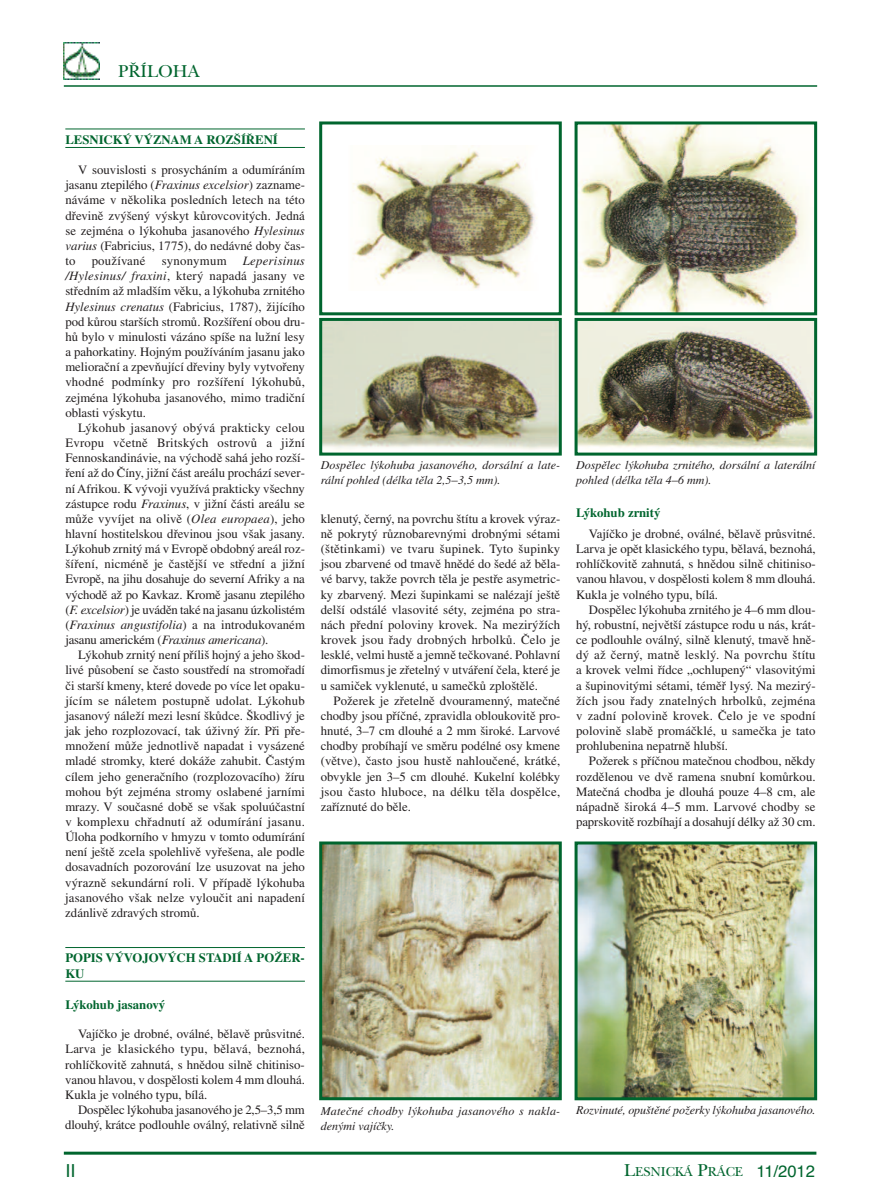
<style>
.page{position:relative;width:881px;height:1204px;background:#fff}
.page>*{position:absolute;margin:0;border:0;box-sizing:border-box;transform-origin:0 0}
.t1{font:18px "New Baskerville CE";color:#00652e}
.t2{font:18px "Helvetica";color:#00652e}
.t3{font:13.5px "New Baskerville CE";color:#00652e}
.t4{font:12.75px/15.1px "Times CE";color:#231f20;text-align:justify}
.t5{font:700 12.75px/15.1px "Times CE";color:#00652e}
.t6{font:12.75px "Times CE";letter-spacing:.02em;color:#231f20}
.t7{font:italic 12px/15px "Times CE";color:#231f20}
.s1{font-style:italic}
.s2{font-size:18px}
.s3{font-family:"Helvetica";font-size:16.5px}
.s4{font-style:normal;font-size:12.75px}
</style>
<div class="page">
<hr style="left:65px;top:129px;width:240px;height:1px;background:#00652e">
<hr style="left:65px;top:147px;width:240px;height:1px;background:#00652e">
<hr style="left:65px;top:947px;width:240px;height:1px;background:#00652e">
<hr style="left:65px;top:980px;width:240px;height:1px;background:#00652e">
<hr style="left:64px;top:1151px;width:752px;height:3px;background:#00652e">
<hr style="left:64px;top:85px;width:752px;height:2px;background:#00652e">
<img style="left:63px;top:42px;width:36px;height:38px">
<img style="left:352px;top:146px;width:185px;height:143px">
<div style="left:319px;top:121px;width:242px;height:194px;border:3px solid #00652e"></div>
<img style="left:323px;top:322px;width:234px;height:128px">
<div style="left:319px;top:318px;width:242px;height:137px;border:3px solid #00652e"></div>
<img style="left:578px;top:125px;width:233px;height:186px">
<div style="left:574px;top:121px;width:242px;height:194px;border:3px solid #00652e"></div>
<img style="left:578px;top:322px;width:234px;height:128px">
<div style="left:574px;top:318px;width:242px;height:137px;border:3px solid #00652e"></div>
<img style="left:323px;top:845px;width:234px;height:251px">
<div style="left:319px;top:841px;width:242px;height:259px;border:3px solid #00652e"></div>
<img style="left:578px;top:845px;width:234px;height:251px">
<div style="left:574px;top:841px;width:242px;height:259px;border:3px solid #00652e"></div>
<h1 class="t1" style="left:118px;top:65px;width:83px">PŘÍLOHA</h1>
<p class="t5" style="left:65px;top:133px;width:214px">LESNICKÝ VÝZNAM A ROZŠÍŘENÍ</p>
<p class="t4" style="left:65px;top:164px;width:241px;text-indent:13px">V souvislosti s prosycháním a odumíráním jasanu ztepilého (<span class="s1">Fraxinus excelsior</span>) zazname&shy;náváme v několika posledních letech na této dřevině zvýšený výskyt kůrovcovitých. Jedná se zejména o lýkohuba jasanového <span class="s1">Hylesinus varius</span> (Fabricius, 1775), do nedávné doby čas&shy;to</p>
<p class="t6" style="left:92px;top:256px;width:55px">používané</p>
<p class="t6" style="left:162px;top:256px;width:66px">synonymum</p>
<p class="t4" style="left:65px;top:254px;width:241px;text-indent:177px"><span class="s1">Leperisinus /Hylesinus/ fraxini</span>, který napadá jasany ve středním až mladším věku, a lýkohuba zrnitého <span class="s1">Hylesinus crenatus</span> (Fabricius, 1787), žijícího pod kůrou starších stromů. Rozšíření obou dru&shy;hů bylo v minulosti vázáno spíše na lužní lesy a pahorkatiny. Hojným používáním jasanu jako meliorační a zpevňující dřeviny byly vytvořeny vhodné podmínky pro rozšíření lýkohubů, zejména lýkohuba jasanového, mimo tradiční oblasti výskytu.</p>
<p class="t4" style="left:65px;top:421px;width:241px;text-indent:13px">Lýkohub jasanový obývá prakticky celou Evropu včetně Britských ostrovů a jižní Fennoskandinávie, na východě sahá jeho rozší&shy;ření až do Číny, jižní část areálu prochází sever&shy;ní Afrikou. K vývoji využívá prakticky všechny zástupce rodu <span class="s1">Fraxinus</span>, v jižní části areálu se může vyvíjet na olivě (<span class="s1">Olea europaea</span>), jeho hlavní hostitelskou dřevinou jsou však jasany.<br>Lýkohub zrnitý má v Evropě obdobný areál roz&shy;šíření, nicméně je častější ve střední a jižní Evropě, na jihu dosahuje do severní Afriky a na východě až po Kavkaz. Kromě jasanu ztepilého (<span class="s1">F. excelsior</span>) je uváděn také na jasanu úzkolistém (<span class="s1">Fraxinus angustifolia</span>) a na introdukovaném jasanu americkém (<span class="s1">Fraxinus americana</span>).</p>
<p class="t4" style="left:65px;top:648px;width:241px;text-indent:13px">Lýkohub zrnitý není příliš hojný a jeho škod&shy;livé působení se často soustředí na stromořadí či starší kmeny, které dovede po více let opaku&shy;jícím se náletem postupně udolat. Lýkohub jasanový náleží mezi lesní škůdce. Škodlivý je jak jeho rozplozovací, tak úživný žír. Při pře&shy;množení může jednotlivě napadat i vysázené mladé stromky, které dokáže zahubit. Častým cílem jeho generačního (rozplozovacího) žíru mohou být zejména stromy oslabené jarními mrazy. V současné době se však spoluúčastní v komplexu chřadnutí až odumírání jasanu.<br>Úloha podkorního v hmyzu v tomto odumírání není ještě zcela spolehlivě vyřešena, ale podle dosavadních pozorování lze usuzovat na jeho výrazně sekundární roli. V případě lýkohuba jasanového však nelze vyloučit ani napadení zdánlivě zdravých stromů.</p>
<p class="t5" style="left:65px;top:951px;width:241px">POPIS VÝVOJOVÝCH STADIÍ A POŽER-<br>KU</p>
<p class="t5" style="left:65px;top:998px;width:101px">Lýkohub jasanový</p>
<p class="t4" style="left:65px;top:1027px;width:241px;text-indent:13px">Vajíčko je drobné, oválné, bělavě průsvitné.<br>Larva je klasického typu, bělavá, beznohá, rohlíčkovitě zahnutá, s hnědou silně chitiniso&shy;vanou hlavou, v dospělosti kolem 4 mm dlouhá.<br>Kukla je volného typu, bílá.</p>
<p class="t4" style="left:65px;top:1103px;width:241px;text-align:right">Dospělec lýkohuba jasanového je 2,5–3,5 mm dlouhý, krátce podlouhle oválný, relativně silně</p>
<h1 class="t2" style="left:65px;top:1159px;width:12px">II</h1>
<p class="t3" style="left:623px;top:1166px;width:192px"><span class="s2">L</span>ESNICKÁ <span class="s2">P</span>RÁCE <span class="s3">11/2012</span></p>
<p class="t7" style="left:320px;top:458px;width:241px">Dospělec lýkohuba jasanového, dorsální a late&shy;rální pohled (délka těla 2,5<span class="s4">–</span>3,5 mm).</p>
<p class="t7" style="left:576px;top:458px;width:241px">Dospělec lýkohuba zrnitého, dorsální a laterální pohled (délka těla 4<span class="s4">–</span>6 mm).</p>
<p class="t5" style="left:576px;top:506px;width:86px">Lýkohub zrnitý</p>
<p class="t4" style="left:576px;top:527px;width:241px;text-indent:13px">Vajíčko je drobné, oválné, bělavě průsvitné.<br>Larva je opět klasického typu, bělavá, beznohá, rohlíčkovitě zahnutá, s hnědou silně chitiniso&shy;vanou hlavou, v dospělosti kolem 8 mm dlouhá.<br>Kukla je volného typu, bílá.</p>
<p class="t4" style="left:576px;top:603px;width:241px;text-indent:13px">Dospělec lýkohuba zrnitého je 4–6 mm dlou&shy;hý, robustní, největší zástupce rodu u nás, krát&shy;ce podlouhle oválný, silně klenutý, tmavě hně&shy;dý až černý, matně lesklý. Na povrchu štítu a krovek velmi řídce „ochlupený“ vlasovitými a šupinovitými sétami, téměř lysý. Na mezirý&shy;žích jsou řady znatelných hrbolků, zejména v zadní polovině krovek. Čelo je ve spodní polovině slabě promáčklé, u samečka je tato prohlubenina nepatrně hlubší.</p>
<p class="t4" style="left:576px;top:754px;width:241px;text-indent:13px">Požerek s příčnou matečnou chodbou, někdy rozdělenou ve dvě ramena snubní komůrkou.<br>Matečná chodba je dlouhá pouze 4–8 cm, ale nápadně široká 4–5 mm. Larvové chodby se paprskovitě rozbíhají a dosahují délky až 30 cm.</p>
<p class="t4" style="left:320px;top:512px;width:241px">klenutý, černý, na povrchu štítu a krovek výraz&shy;ně pokrytý různobarevnými drobnými sétami (štětinkami) ve tvaru šupinek. Tyto šupinky jsou zbarvené od tmavě hnědé do šedé až běla&shy;vé barvy, takže povrch těla je pestře asymetric&shy;ky zbarvený. Mezi šupinkami se nalézají ještě delší odstálé vlasovité séty, zejména po stra&shy;nách přední poloviny krovek. Na mezirýžích krovek jsou řady drobných hrbolků. Čelo je lesklé, velmi hustě a jemně tečkované. Pohlavní dimorfismus je zřetelný v utváření čela, které je u samiček vyklenuté, u samečků zploštělé.</p>
<p class="t4" style="left:320px;top:694px;width:241px;text-indent:13px">Požerek je zřetelně dvouramenný, matečné chodby jsou příčné, zpravidla obloukovitě pro&shy;hnuté, 3–7 cm dlouhé a 2 mm široké. Larvové chodby probíhají ve směru podélné osy kmene (větve), často jsou hustě nahloučené, krátké, obvykle jen 3–5 cm dlouhé. Kukelní kolébky jsou často hluboce, na délku těla dospělce, zaříznuté do běle.</p>
<p class="t7" style="left:320px;top:1104px;width:241px">Matečné chodby lýkohuba jasanového s nakla&shy;denými vajíčky.</p>
<p class="t7" style="left:576px;top:1103px;width:241px">Rozvinuté, opuštěné požerky lýkohuba jasanového.</p>
</div>
